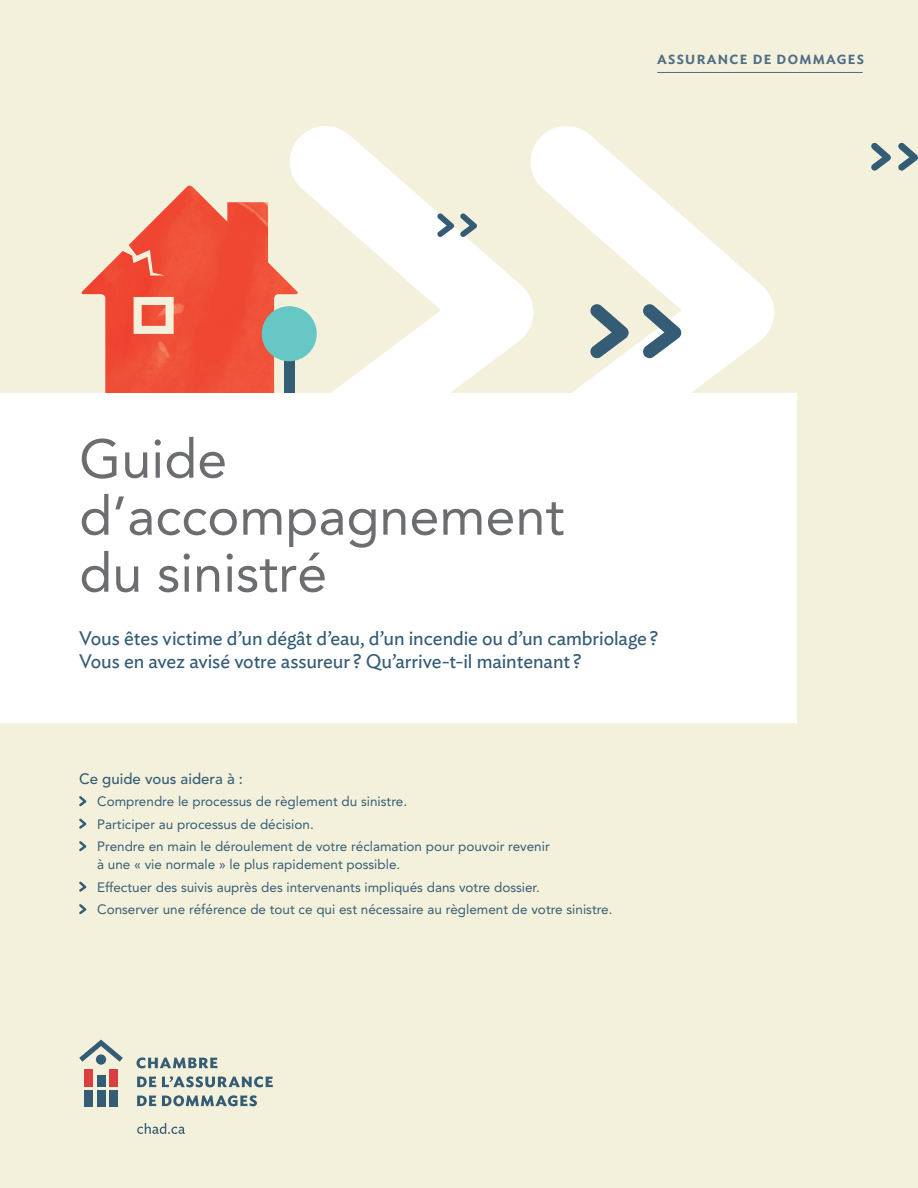
<style>
.page{position:relative;width:918px;height:1188px;background:#f3f1db}
.page>*{position:absolute;margin:0;border:0;box-sizing:border-box;transform-origin:0 0}
.t1{font:54px/57px "Avenir";color:#6c6d70}
.t2{font:19.5px/23.4px "Ideal Sans";letter-spacing:-.005em;color:#355c75}
.t3{font:500 15px "Avenir";color:#355c75}
.t4{font:13.5px/22.5px "Avenir";color:#355c75}
.t5{font:600 13.2px "Ideal Sans";letter-spacing:.1em;color:#4e6d85}
</style>
<div class="page">
<svg style="left:563px;top:126px;width:212px;height:267px"></svg>
<svg style="left:290px;top:126px;width:273px;height:267px"></svg>
<hr style="left:657px;top:72px;width:206px;height:1px;background:#4e6d85">
<svg style="left:137px;top:1057px;width:81px;height:11px"></svg>
<svg style="left:137px;top:1077px;width:19px;height:10px"></svg>
<svg style="left:162px;top:1076px;width:111px;height:11px"></svg>
<svg style="left:137px;top:1096px;width:19px;height:10px"></svg>
<svg style="left:162px;top:1095px;width:95px;height:11px"></svg>
<div style="left:96px;top:1054px;width:10px;height:11px;background:#355c75;border-radius:50%"></div>
<div style="left:84px;top:1090px;width:8px;height:16px;background:#355c75"></div>
<div style="left:97px;top:1090px;width:8px;height:16px;background:#355c75"></div>
<div style="left:110px;top:1090px;width:8px;height:16px;background:#355c75"></div>
<div style="left:97px;top:1075px;width:8px;height:12px;background:#355c75"></div>
<div style="left:110px;top:1069px;width:8px;height:18px;background:#db4040"></div>
<div style="left:84px;top:1069px;width:8px;height:18px;background:#db4040"></div>
<svg style="left:79px;top:1040px;width:44px;height:22px"></svg>
<svg style="left:137px;top:1123px;width:48px;height:11px"></svg>
<svg style="left:460px;top:213px;width:17px;height:24px"></svg>
<svg style="left:437px;top:213px;width:17px;height:24px"></svg>
<svg style="left:898px;top:142px;width:20px;height:29px"></svg>
<svg style="left:871px;top:142px;width:20px;height:29px"></svg>
<svg style="left:642px;top:303px;width:39px;height:55px"></svg>
<svg style="left:590px;top:303px;width:39px;height:55px"></svg>
<svg style="left:79px;top:796px;width:7px;height:10px"></svg>
<svg style="left:79px;top:818px;width:7px;height:11px"></svg>
<svg style="left:79px;top:841px;width:7px;height:10px"></svg>
<svg style="left:79px;top:881px;width:7px;height:11px"></svg>
<svg style="left:79px;top:904px;width:7px;height:10px"></svg>
<img style="left:82px;top:186px;width:217px;height:207px">
<div style="left:284px;top:352px;width:11px;height:43px;background:#355c75"></div>
<div style="left:262px;top:306px;width:55px;height:55px;background:#66c7c5;border-radius:50%"></div>
<div style="left:134px;top:297px;width:40px;height:37px;border:8px solid #f3f1db"></div>
<div style="left:0;top:393px;width:797px;height:330px;background:#fff"></div>
<p class="t5" style="left:657px;top:50px;width:208px">ASSURANCE DE DOMMAGES</p>
<h1 class="t1" style="left:79px;top:431px;width:487px">Guide d’accompagnement du sinistré</h1>
<h2 class="t2" style="left:79px;top:625px;width:581px">Vous êtes victime d’un dégât d’eau, d’un incendie ou d’un cambriolage ?<br>Vous en avez avisé votre assureur ? Qu’arrive-t-il maintenant ?</h2>
<p class="t3" style="left:79px;top:770px;width:165px">Ce guide vous aidera à :</p>
<p class="t4" style="left:97px;top:790px;width:454px">Comprendre le processus de règlement du sinistre.<br>Participer au processus de décision.<br>Prendre en main le déroulement de votre réclamation pour pouvoir revenir</p>
<p class="t4" style="left:97px;top:853px;width:517px">à une « vie normale » le plus rapidement possible.<br>Effectuer des suivis auprès des intervenants impliqués dans votre dossier.<br>Conserver une référence de tout ce qui est nécessaire au règlement de votre sinistre.</p>
</div>
